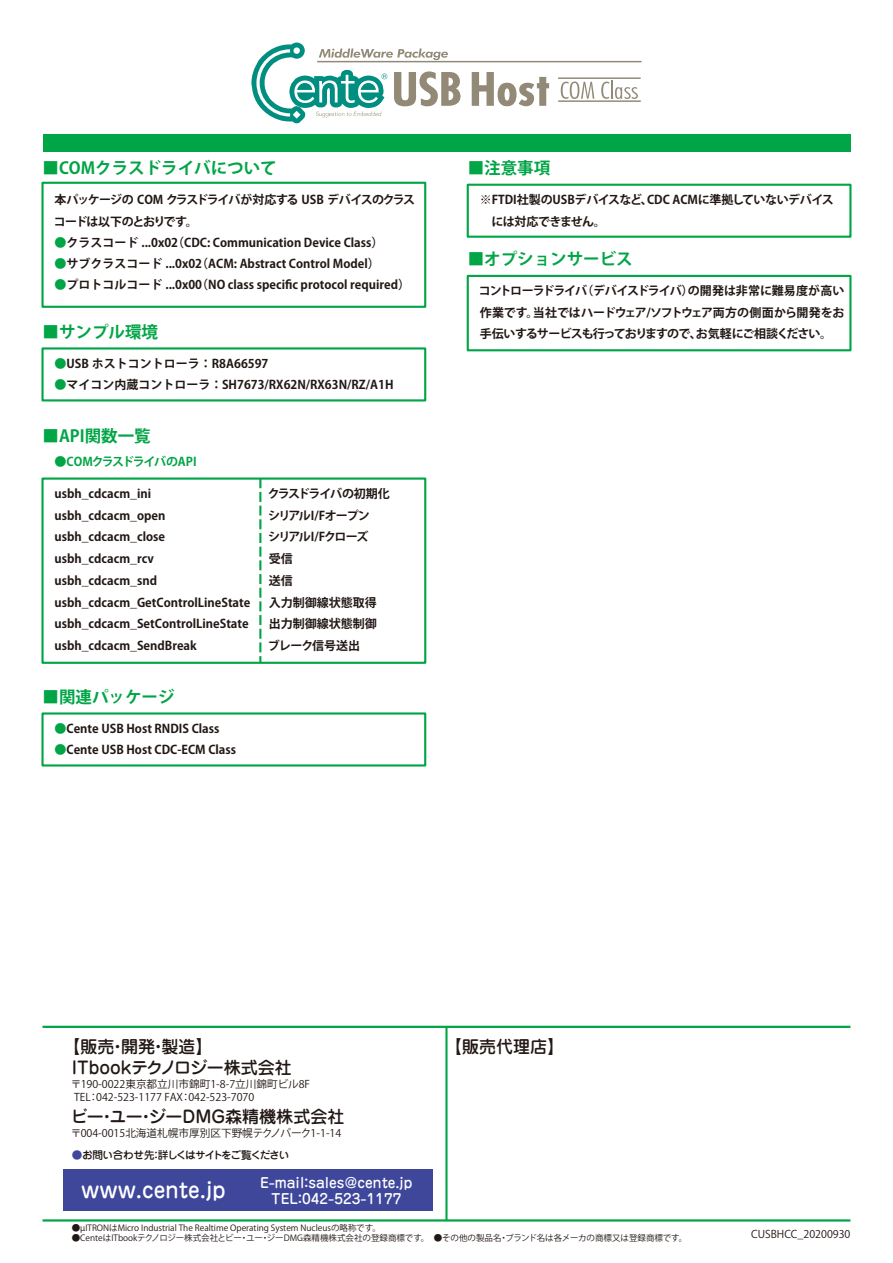
<style>
.page{position:relative;width:893px;height:1263px;background:#fff}
.page>*{position:absolute;margin:0;border:0;box-sizing:border-box;transform-origin:0 0}
.t1{font:500 21px "Jun 34 Pro";color:#fff}
.t2{font:500 16.95px/21.3px "Jun 34 Pro";color:#221815}
.t3{font:700 16.5px "Koz Go Pro";color:#00a546}
.t4{font:500 13.8px "Jun 34 Pro";color:#fff}
.t5{font:700 12px/21.8px "Koz Go Pro";color:#221815}
.t6{font:700 12px/21.3px "Koz Go Pro";letter-spacing:-.03em;color:#221815}
.t7{font:700 12px/21.3px "Koz Go Pro";letter-spacing:-.06em;color:#221815}
.t8{font:700 12px "Koz Go Pro";letter-spacing:-.09em;color:#00a546}
.t9{font:10.65px/13.8px "Koz Go Pro";color:#221815}
.t10{font:500 10.65px "Jun 34 Pro";letter-spacing:-.1em;color:#221815}
.t11{font:8.55px "Koz Go Pro";color:#221815}
.s1{color:#00a546}
.s2{color:#3f479b}
</style>
<div class="page">
<div style="left:43px;top:135px;width:807px;height:17px;background:#00a546"></div>
<hr style="left:43px;top:1026px;width:807px;height:2px;background:#00a546">
<hr style="left:43px;top:1219px;width:807px;height:2px;background:#00a546">
<hr style="left:445px;top:1027px;width:2px;height:193px;background:#00a546">
<div style="left:41px;top:182px;width:385px;height:126px;border:2px solid #00a546"></div>
<svg style="left:259px;top:480px;width:2px;height:181px"></svg>
<div style="left:41px;top:477px;width:385px;height:187px;border:2px solid #00a546"></div>
<div style="left:467px;top:184px;width:384px;height:54px;border:2px solid #00a546"></div>
<div style="left:41px;top:347px;width:385px;height:54px;border:2px solid #00a546"></div>
<div style="left:41px;top:712px;width:385px;height:54px;border:2px solid #00a546"></div>
<div style="left:467px;top:275px;width:384px;height:76px;border:2px solid #00a546"></div>
<div style="left:64px;top:1169px;width:369px;height:42px;background:#3f479b"></div>
<svg style="left:561px;top:82px;width:33px;height:17px"></svg>
<svg style="left:601px;top:81px;width:37px;height:18px"></svg>
<hr style="left:558px;top:100px;width:83px;height:2px;background:#928977">
<hr style="left:558px;top:77px;width:83px;height:2px;background:#928977">
<hr style="left:317px;top:61px;width:324px;height:1px;background:#928977">
<svg style="left:251px;top:43px;width:209px;height:80px"></svg>
<svg style="left:472px;top:72px;width:77px;height:34px"></svg>
<h3 class="t3" style="left:43px;top:158px;width:236px">■COMクラスドライバについて</h3>
<p class="t7" style="left:54px;top:190px;width:363px">本パッケージの COM クラスドライバが対応する USB デバイスのクラスコードは以下のとおりです。</p>
<p class="t5" style="left:54px;top:232px;width:330px"><span class="s1">●</span>クラスコード ...0x02（CDC: Communication Device Class）</p>
<p class="t5" style="left:54px;top:254px;width:327px"><span class="s1">●</span>サブクラスコード ...0x02（ACM: Abstract Control Model）</p>
<p class="t5" style="left:54px;top:275px;width:357px"><span class="s1">●</span>プロトコルコード ...0x00（NO class specific protocol required）</p>
<h3 class="t3" style="left:43px;top:321px;width:117px">■サンプル環境</h3>
<p class="t5" style="left:54px;top:353px;width:215px"><span class="s1">●</span>USB ホストコントローラ：R8A66597</p>
<p class="t5" style="left:54px;top:375px;width:341px"><span class="s1">●</span>マイコン内蔵コントローラ： SH7673/RX62N/RX63N/RZ/A1H</p>
<h3 class="t3" style="left:43px;top:425px;width:110px">■API関数一覧</h3>
<p class="t8" style="left:43px;top:454px;width:156px">　●COMクラスドライバのAPI</p>
<p class="t5" style="left:54px;top:483px;width:197px">usbh_cdcacm_ini usbh_cdcacm_open usbh_cdcacm_close usbh_cdcacm_rcv usbh_cdcacm_snd usbh_cdcacm_GetControlLineState usbh_cdcacm_SetControlLineState usbh_cdcacm_SendBreak</p>
<p class="t5" style="left:268px;top:483px;width:124px">クラスドライバの初期化シリアルI/Fオープン<br>シリアルI/Fクローズ<br>受信<br>送信<br>入力制御線状態取得出力制御線状態制御ブレーク信号送出</p>
<h3 class="t3" style="left:43px;top:686px;width:133px">■関連パッケージ</h3>
<p class="t5" style="left:54px;top:718px;width:166px"><span class="s1">●</span>Cente USB Host RNDIS Class</p>
<p class="t5" style="left:54px;top:740px;width:183px"><span class="s1">●</span>Cente USB Host CDC-ECM Class</p>
<h3 class="t3" style="left:468px;top:158px;width:84px">■注意事項</h3>
<p class="t6" style="left:480px;top:190px;width:356px">※FTDI社製のUSBデバイスなど、CDC ACMに準拠していないデバイス　には対応できません。</p>
<h3 class="t3" style="left:468px;top:249px;width:166px">■オプションサービス</h3>
<p class="t5" style="left:479px;top:281px;width:367px;line-height:21.3px;text-align:justify">コントローラドライバ（デバイスドライバ）の開発は非常に難易度が高い作業です。当社ではハードウェア/ソフトウェア両方の側面から開発をお手伝いするサービスも行っておりますので、お気軽にご相談ください。</p>
<h2 class="t2" style="left:72px;top:1034px;width:222px;text-indent:-8px">【販売・開発・製造】<br>ITbookテクノロジー株式会社</h2>
<p class="t9" style="left:74px;top:1077px;width:237px;text-indent:-3px">〒190-0022東京都立川市錦町1-8-7立川錦町ビル8F<br>TEL：042-523-1177 FAX：042-523-7070</p>
<h2 class="t2" style="left:71px;top:1104px;width:275px">ビー・ユー・ジーDMG森精機株式会社</h2>
<p class="t9" style="left:71px;top:1126px;width:272px">〒004-0015北海道札幌市厚別区下野幌テクノパーク1-1-14</p>
<p class="t10" style="left:72px;top:1146px;width:219px"><span class="s2">●</span>お問い合わせ先：詳しくはサイトをご覧ください</p>
<p class="t4" style="left:260px;top:1172px;width:154px">E-mail：sales@cente.jp</p>
<h1 class="t1" style="left:81px;top:1173px;width:146px">www.cente.jp</h1>
<p class="t4" style="left:271px;top:1188px;width:132px">TEL：042-523-1177</p>
<h2 class="t2" style="left:445px;top:1034px;width:121px">【販売代理店】</h2>
<p class="t11" style="left:72px;top:1222px;width:311px">●µITRONはMicro Industrial The Realtime Operating System Nucleusの略称です。</p>
<p class="t11" style="left:72px;top:1232px;width:617px">●CenteはITbookテクノロジー株式会社とビー・ユー・ジーDMG森精機株式会社の登録商標です。　●その他の製品名・ブランド名は各メーカの商標又は登録商標です。</p>
<p class="t9" style="left:751px;top:1227px;width:101px">CUSBHCC_20200930</p>
</div>
